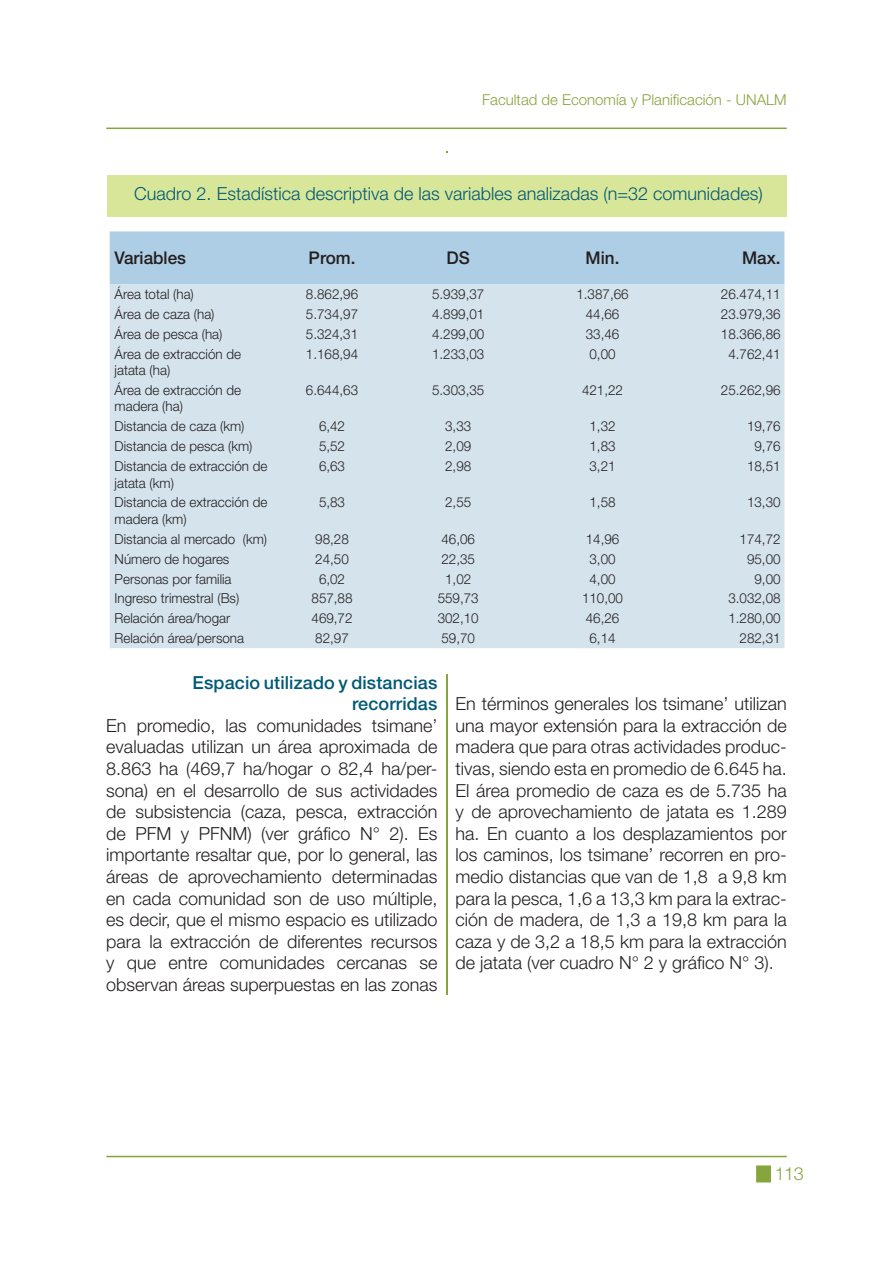
<style>
.page{position:relative;width:893px;height:1263px;background:#fff}
.page>*{position:absolute;margin:0;border:0;box-sizing:border-box;transform-origin:0 0}
.t1{font:300 18px/21.6px "Helvetica Neue LT Std";color:#231f20;text-align:justify}
.t2{font:300 18px "Helvetica Neue LT Std";color:#005977}
.t3{font:500 18px/21.6px "Helvetica Neue LT Std";letter-spacing:.01em;color:#005977;text-align:right}
.t4{font:300 18px "Helvetica Neue LT Std";color:#86a53d}
.t5{font:500 17.55px "Helvetica Neue LT Std";color:#231f20}
.t6{font:300 15px "Helvetica Neue LT Std";color:#86a53d}
.t7{font:300 13.8px/16.5px "Helvetica Neue LT Std";color:#231f20}
</style>
<div class="page">
<hr style="left:106px;top:128px;width:681px;height:1px;background:#86a53d">
<hr style="left:106px;top:1156px;width:681px;height:1px;background:#86a53d">
<hr style="left:446px;top:152px;width:1px;height:984px;background:#86a53d">
<div style="left:757px;top:1166px;width:13px;height:16px;background:#86a53d"></div>
<div style="left:756px;top:1165px;width:15px;height:17px;border:2px solid #86a53d"></div>
<div style="left:106px;top:153px;width:681px;height:521px;background:#fff"></div>
<div style="left:107px;top:175px;width:680px;height:42px;background:#d8e699"></div>
<div style="left:110px;top:231px;width:674px;height:53px;background:#aecee5"></div>
<div style="left:110px;top:284px;width:674px;height:364px;background:#d5e3ec"></div>
<p class="t6" style="left:482px;top:94px;width:306px">Facultad de Economía y Planificación - UNALM</p>
<p class="t2" style="left:134px;top:187px;width:630px">Cuadro 2. Estadística descriptiva de las variables analizadas (n=32 comunidades)</p>
<p class="t5" style="left:115px;top:248px;width:73px">Variables</p>
<p class="t5" style="left:309px;top:248px;width:48px">Prom.</p>
<p class="t5" style="left:446px;top:248px;width:25px">DS</p>
<p class="t5" style="left:586px;top:248px;width:35px">Min.</p>
<p class="t5" style="left:742px;top:248px;width:40px">Max.</p>
<p class="t7" style="left:115px;top:287px;width:81px">Área total (ha)</p>
<p class="t7" style="left:306px;top:287px;width:54px">8.862,96</p>
<p class="t7" style="left:432px;top:287px;width:54px">5.939,37</p>
<p class="t7" style="left:576px;top:287px;width:54px">1.387,66</p>
<p class="t7" style="left:721px;top:287px;width:61px">26.474,11</p>
<p class="t7" style="left:115px;top:307px;width:101px">Área de caza (ha)</p>
<p class="t7" style="left:306px;top:307px;width:54px">5.734,97</p>
<p class="t7" style="left:432px;top:307px;width:54px">4.899,01</p>
<p class="t7" style="left:586px;top:307px;width:35px">44,66</p>
<p class="t7" style="left:721px;top:307px;width:61px">23.979,36</p>
<p class="t7" style="left:115px;top:327px;width:109px">Área de pesca (ha)</p>
<p class="t7" style="left:306px;top:327px;width:54px">5.324,31</p>
<p class="t7" style="left:432px;top:327px;width:54px">4.299,00</p>
<p class="t7" style="left:586px;top:327px;width:35px">33,46</p>
<p class="t7" style="left:721px;top:327px;width:61px">18.366,86</p>
<p class="t7" style="left:115px;top:347px;width:128px">Área de extracción de jatata (ha)</p>
<p class="t7" style="left:306px;top:347px;width:54px">1.168,94</p>
<p class="t7" style="left:432px;top:347px;width:54px">1.233,03</p>
<p class="t7" style="left:589px;top:347px;width:28px">0,00</p>
<p class="t7" style="left:728px;top:347px;width:54px">4.762,41</p>
<p class="t7" style="left:115px;top:383px;width:128px">Área de extracción de madera (ha)</p>
<p class="t7" style="left:306px;top:383px;width:54px">6.644,63</p>
<p class="t7" style="left:432px;top:383px;width:54px">5.303,35</p>
<p class="t7" style="left:582px;top:383px;width:43px">421,22</p>
<p class="t7" style="left:721px;top:383px;width:61px">25.262,96</p>
<p class="t7" style="left:115px;top:419px;width:131px">Distancia de caza (km)</p>
<p class="t7" style="left:319px;top:419px;width:28px">6,42</p>
<p class="t7" style="left:445px;top:419px;width:28px">3,33</p>
<p class="t7" style="left:589px;top:419px;width:28px">1,32</p>
<p class="t7" style="left:747px;top:419px;width:35px">19,76</p>
<p class="t7" style="left:115px;top:439px;width:139px">Distancia de pesca (km)</p>
<p class="t7" style="left:319px;top:439px;width:28px">5,52</p>
<p class="t7" style="left:445px;top:439px;width:28px">2,09</p>
<p class="t7" style="left:589px;top:439px;width:28px">1,83</p>
<p class="t7" style="left:754px;top:439px;width:28px">9,76</p>
<p class="t7" style="left:115px;top:459px;width:154px">Distancia de extracción de jatata (km)</p>
<p class="t7" style="left:319px;top:459px;width:28px">6,63</p>
<p class="t7" style="left:445px;top:459px;width:28px">2,98</p>
<p class="t7" style="left:589px;top:459px;width:28px">3,21</p>
<p class="t7" style="left:747px;top:459px;width:35px">18,51</p>
<p class="t7" style="left:115px;top:496px;width:154px">Distancia de extracción de madera (km)</p>
<p class="t7" style="left:319px;top:496px;width:28px">5,83</p>
<p class="t7" style="left:445px;top:496px;width:28px">2,55</p>
<p class="t7" style="left:589px;top:496px;width:28px">1,58</p>
<p class="t7" style="left:747px;top:496px;width:35px">13,30</p>
<p class="t7" style="left:115px;top:532px;width:154px">Distancia al mercado (km)</p>
<p class="t7" style="left:315px;top:532px;width:35px">98,28</p>
<p class="t7" style="left:441px;top:532px;width:35px">46,06</p>
<p class="t7" style="left:586px;top:532px;width:35px">14,96</p>
<p class="t7" style="left:739px;top:532px;width:43px">174,72</p>
<p class="t7" style="left:115px;top:552px;width:116px">Número de hogares</p>
<p class="t7" style="left:315px;top:552px;width:35px">24,50</p>
<p class="t7" style="left:441px;top:552px;width:35px">22,35</p>
<p class="t7" style="left:589px;top:552px;width:28px">3,00</p>
<p class="t7" style="left:747px;top:552px;width:35px">95,00</p>
<p class="t7" style="left:115px;top:572px;width:119px">Personas por familia</p>
<p class="t7" style="left:319px;top:572px;width:28px">6,02</p>
<p class="t7" style="left:445px;top:572px;width:28px">1,02</p>
<p class="t7" style="left:589px;top:572px;width:28px">4,00</p>
<p class="t7" style="left:754px;top:572px;width:28px">9,00</p>
<p class="t7" style="left:115px;top:591px;width:126px">Ingreso trimestral (Bs)</p>
<p class="t7" style="left:311px;top:591px;width:43px">857,88</p>
<p class="t7" style="left:438px;top:591px;width:43px">559,73</p>
<p class="t7" style="left:582px;top:591px;width:43px">110,00</p>
<p class="t7" style="left:728px;top:591px;width:54px">3.032,08</p>
<p class="t7" style="left:115px;top:611px;width:117px">Relación área/hogar</p>
<p class="t7" style="left:311px;top:611px;width:43px">469,72</p>
<p class="t7" style="left:438px;top:611px;width:43px">302,10</p>
<p class="t7" style="left:586px;top:611px;width:35px">46,26</p>
<p class="t7" style="left:728px;top:611px;width:54px">1.280,00</p>
<p class="t7" style="left:115px;top:631px;width:131px">Relación área/persona</p>
<p class="t7" style="left:315px;top:631px;width:35px">82,97</p>
<p class="t7" style="left:441px;top:631px;width:35px">59,70</p>
<p class="t7" style="left:589px;top:631px;width:28px">6,14</p>
<p class="t7" style="left:739px;top:631px;width:43px">282,31</p>
<p class="t3" style="left:193px;top:672px;width:246px">Espacio utilizado y distancias recorridas</p>
<p class="t1" style="left:106px;top:716px;width:333px">En promedio, las comunidades tsimane’ evaluadas utilizan un área aproximada de 8.863 ha (469,7 ha/hogar o 82,4 ha/per&shy;sona) en el desarrollo de sus actividades de subsistencia (caza, pesca, extracción de PFM y PFNM) (ver gráfico N° 2). Es importante resaltar que, por lo general, las áreas de aprovechamiento determinadas en cada comunidad son de uso múltiple, es decir, que el mismo espacio es utilizado para la extracción de diferentes recursos y que entre comunidades cercanas se observan áreas superpuestas en las zonas</p>
<p class="t1" style="left:455px;top:695px;width:333px">En términos generales los tsimane’ utilizan una mayor extensión para la extracción de madera que para otras actividades produc&shy;tivas, siendo esta en promedio de 6.645 ha.<br>El área promedio de caza es de 5.735 ha y de aprovechamiento de jatata es 1.289 ha. En cuanto a los desplazamientos por los caminos, los tsimane’ recorren en pro&shy;medio distancias que van de 1,8 a 9,8 km para la pesca, 1,6 a 13,3 km para la extrac&shy;ción de madera, de 1,3 a 19,8 km para la caza y de 3,2 a 18,5 km para la extracción de jatata (ver cuadro N° 2 y gráfico N° 3).</p>
<p class="t4" style="left:775px;top:1167px;width:30px">113</p>
</div>
